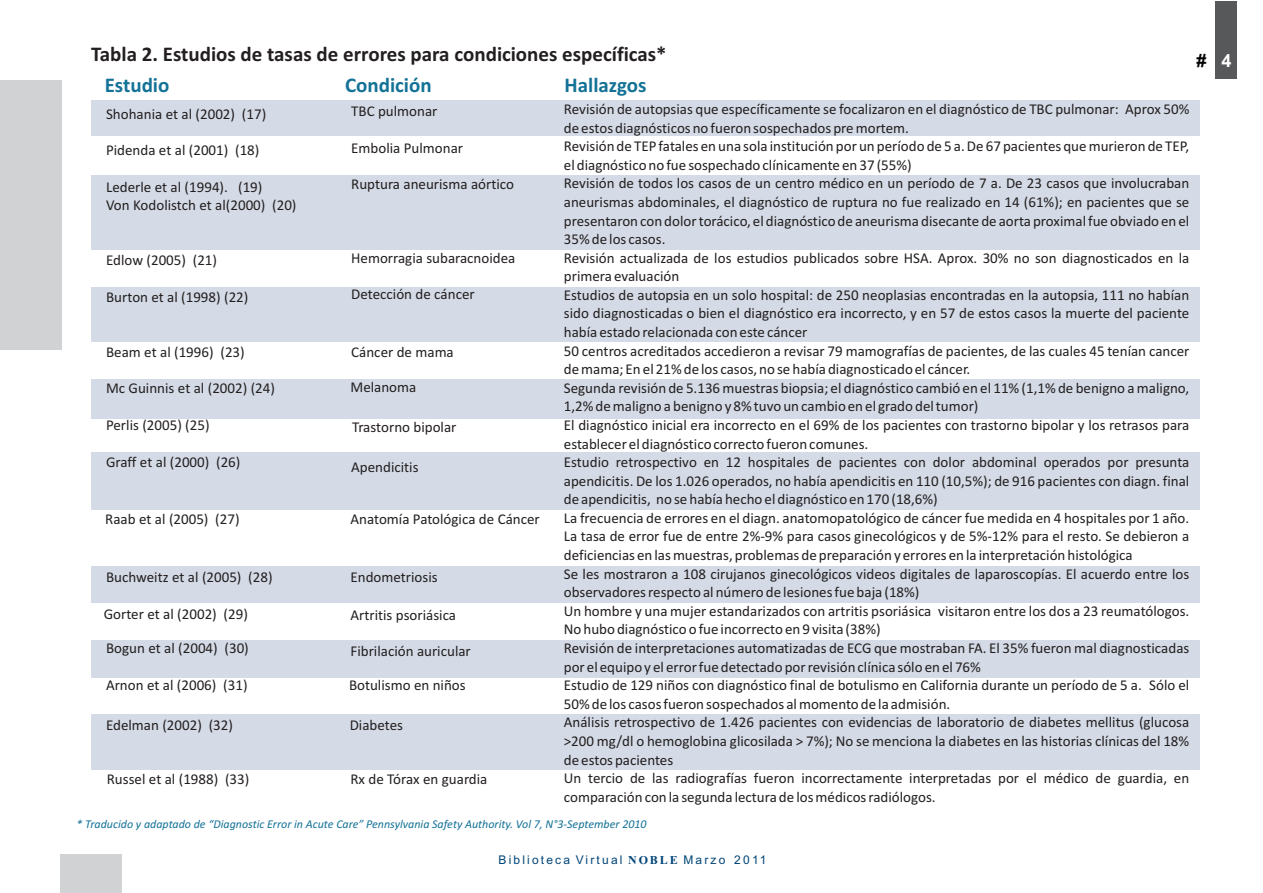
<style>
.page{position:relative;width:1263px;height:893px;background:#fff}
.page>*{position:absolute;margin:0;border:0;box-sizing:border-box;transform-origin:0 0}
.t1{font:700 21px "Calibri";color:#231f20}
.t2{font:700 21px "Calibri";color:#147297}
.t3{font:700 18px "Arial";color:#000}
.t4{font:15px/18.6px "Calibri";color:#231f20}
.t5{font:italic 12px "Calibri";color:#147297}
.t6{font:12px "Arial";letter-spacing:.18em;color:#004577}
.s1{color:#fff}
.s2{font-family:"Times New Roman";font-weight:700}
</style>
<div class="page">
<div style="left:1215px;top:2px;width:22px;height:77px;background:#57585a"></div>
<div style="left:1px;top:80px;width:61px;height:270px;background:#d1d2d4"></div>
<div style="left:61px;top:854px;width:61px;height:39px;background:#d1d2d4"></div>
<div style="left:92px;top:714px;width:477px;height:56px;background:#d4dbe6"></div>
<div style="left:92px;top:640px;width:477px;height:37px;background:#d4dbe6"></div>
<div style="left:92px;top:566px;width:477px;height:37px;background:#d4dbe6"></div>
<div style="left:92px;top:452px;width:477px;height:58px;background:#d4dbe6"></div>
<div style="left:92px;top:379px;width:477px;height:39px;background:#d4dbe6"></div>
<div style="left:92px;top:287px;width:477px;height:54px;background:#d4dbe6"></div>
<div style="left:92px;top:176px;width:477px;height:74px;background:#d4dbe6"></div>
<div style="left:92px;top:100px;width:477px;height:36px;background:#d4dbe6"></div>
<div style="left:562px;top:714px;width:637px;height:56px;background:#d4dbe6"></div>
<div style="left:562px;top:640px;width:637px;height:37px;background:#d4dbe6"></div>
<div style="left:562px;top:566px;width:637px;height:37px;background:#d4dbe6"></div>
<div style="left:562px;top:452px;width:637px;height:58px;background:#d4dbe6"></div>
<div style="left:562px;top:379px;width:637px;height:39px;background:#d4dbe6"></div>
<div style="left:562px;top:287px;width:637px;height:54px;background:#d4dbe6"></div>
<div style="left:562px;top:176px;width:637px;height:74px;background:#d4dbe6"></div>
<div style="left:562px;top:100px;width:637px;height:36px;background:#d4dbe6"></div>
<h1 class="t1" style="left:91px;top:45px;width:577px">Tabla 2. Estudios de tasas de errores para condiciones específicas*</h1>
<h1 class="t2" style="left:105px;top:77px;width:66px">Estudio</h1>
<h1 class="t2" style="left:345px;top:77px;width:88px">Condición</h1>
<h1 class="t2" style="left:565px;top:77px;width:83px">Hallazgos</h1>
<p class="t3" style="left:1196px;top:54px;width:37px"># <span class="s1">4</span></p>
<p class="t4" style="left:106px;top:106px;width:162px">Shohania et al (2002) (17)</p>
<p class="t4" style="left:106px;top:142px;width:155px">Pidenda et al (2001) (18)</p>
<p class="t4" style="left:106px;top:179px;width:192px">Lederle et al (1994). (19)<br>Von Kodolistch et al(2000) (20)</p>
<p class="t4" style="left:106px;top:252px;width:113px">Edlow (2005) (21)</p>
<p class="t4" style="left:106px;top:289px;width:144px">Burton et al (1998) (22)</p>
<p class="t4" style="left:106px;top:344px;width:140px">Beam et al (1996) (23)</p>
<p class="t4" style="left:106px;top:380px;width:170px">Mc Guinnis et al (2002) (24)</p>
<p class="t4" style="left:106px;top:417px;width:105px">Perlis (2005) (25)</p>
<p class="t4" style="left:106px;top:454px;width:136px">Graff et al (2000) (26)</p>
<p class="t4" style="left:105px;top:511px;width:136px">Raab et al (2005) (27)</p>
<p class="t4" style="left:106px;top:569px;width:168px">Buchweitz et al (2005) (28)</p>
<p class="t4" style="left:104px;top:606px;width:146px">Gorter et al (2002) (29)</p>
<p class="t4" style="left:106px;top:640px;width:144px">Bogun et al (2004) (30)</p>
<p class="t4" style="left:106px;top:677px;width:143px">Arnon et al (2006) (31)</p>
<p class="t4" style="left:106px;top:717px;width:128px">Edelman (2002) (32)</p>
<p class="t4" style="left:107px;top:771px;width:144px">Russel et al (1988) (33)</p>
<p class="t4" style="left:351px;top:103px;width:88px">TBC pulmonar</p>
<p class="t4" style="left:351px;top:140px;width:113px">Embolia Pulmonar</p>
<p class="t4" style="left:351px;top:176px;width:164px">Ruptura aneurisma aórtico</p>
<p class="t4" style="left:351px;top:250px;width:166px">Hemorragia subaracnoidea</p>
<p class="t4" style="left:351px;top:286px;width:125px">Detección de cáncer</p>
<p class="t4" style="left:351px;top:344px;width:104px">Cáncer de mama</p>
<p class="t4" style="left:350px;top:379px;width:67px">Melanoma</p>
<p class="t4" style="left:352px;top:419px;width:106px">Trastorno bipolar</p>
<p class="t4" style="left:351px;top:459px;width:69px">Apendicitis</p>
<p class="t4" style="left:350px;top:511px;width:191px">Anatomía Patológica de Cáncer</p>
<p class="t4" style="left:350px;top:569px;width:89px">Endometriosis</p>
<p class="t4" style="left:350px;top:607px;width:107px">Artritis psoriásica</p>
<p class="t4" style="left:350px;top:642px;width:122px">Fibrilación auricular</p>
<p class="t4" style="left:349px;top:677px;width:118px">Botulismo en niños</p>
<p class="t4" style="left:350px;top:717px;width:55px">Diabetes</p>
<p class="t4" style="left:350px;top:771px;width:138px">Rx de Tórax en guardia</p>
<p class="t4" style="left:564px;top:101px;width:627px">Revisión de autopsias que específicamente se focalizaron en el diagnóstico de TBC pulmonar: Aprox 50% de estos diagnósticos no fueron sospechados pre mortem.<br>Revisión de TEP fatales en una sola institución por un período de 5 a. De 67 pacientes que murieron de TEP, el diagnóstico no fue sospechado clínicamente en 37 (55%)<br>Revisión de todos los casos de un centro médico en un período de 7 a. De 23 casos que involucraban aneurismas abdominales, el diagnóstico de ruptura no fue realizado en 14 (61%); en pacientes que se presentaron con dolor torácico, el diagnóstico de aneurisma disecante de aorta proximal fue obviado en el 35% de los casos.<br>Revisión actualizada de los estudios publicados sobre HSA. Aprox. 30% no son diagnosticados en la primera evaluación<br>Estudios de autopsia en un solo hospital: de 250 neoplasias encontradas en la autopsia, 111 no habían sido diagnosticadas o bien el diagnóstico era incorrecto, y en 57 de estos casos la muerte del paciente había estado relacionada con este cáncer<br>50 centros acreditados accedieron a revisar 79 mamografías de pacientes, de las cuales 45 tenían cancer de mama; En el 21% de los casos, no se había diagnosticado el cáncer.<br>Segunda revisión de 5.136 muestras biopsia; el diagnóstico cambió en el 11% (1,1% de benigno a maligno, 1,2% de maligno a benigno y 8% tuvo un cambio en el grado del tumor)<br>El diagnóstico inicial era incorrecto en el 69% de los pacientes con trastorno bipolar y los retrasos para establecer el diagnóstico correcto fueron comunes.<br>Estudio retrospectivo en 12 hospitales de pacientes con dolor abdominal operados por presunta apendicitis. De los 1.026 operados, no había apendicitis en 110 (10,5%); de 916 pacientes con diagn. final de apendicitis, no se había hecho el diagnóstico en 170 (18,6%)<br>La frecuencia de errores en el diagn. anatomopatológico de cáncer fue medida en 4 hospitales por 1 año.<br>La tasa de error fue de entre 2%-9% para casos ginecológicos y de 5%-12% para el resto. Se debieron a deficiencias en las muestras, problemas de preparación y errores en la interpretación histológica<br>Se les mostraron a 108 cirujanos ginecológicos videos digitales de laparoscopías. El acuerdo entre los observadores respecto al número de lesiones fue baja (18%)<br>Un hombre y una mujer estandarizados con artritis psoriásica visitaron entre los dos a 23 reumatólogos.<br>No hubo diagnóstico o fue incorrecto en 9 visita (38%)<br>Revisión de interpretaciones automatizadas de ECG que mostraban FA. El 35% fueron mal diagnosticadas por el equipo y el error fue detectado por revisión clínica sólo en el 76%<br>Estudio de 129 niños con diagnóstico final de botulismo en California durante un período de 5 a. Sólo el 50% de los casos fueron sospechados al momento de la admisión.<br>Análisis retrospectivo de 1.426 pacientes con evidencias de laboratorio de diabetes mellitus (glucosa &gt;200 mg/dl o hemoglobina glicosilada &gt; 7%); No se menciona la diabetes en las historias clínicas del 18% de estos pacientes<br>Un tercio de las radiografías fueron incorrectamente interpretadas por el médico de guardia, en comparación con la segunda lectura de los médicos radiólogos.</p>
<p class="t5" style="left:77px;top:819px;width:572px">* Traducido y adaptado de “Diagnostic Error in Acute Care” Pennsylvania Safety Authority. Vol 7, N°3-September 2010</p>
<p class="t6" style="left:498px;top:855px;width:270px">Biblioteca Virtual <span class="s2">NOBLE</span> Marzo 2011</p>
</div>
